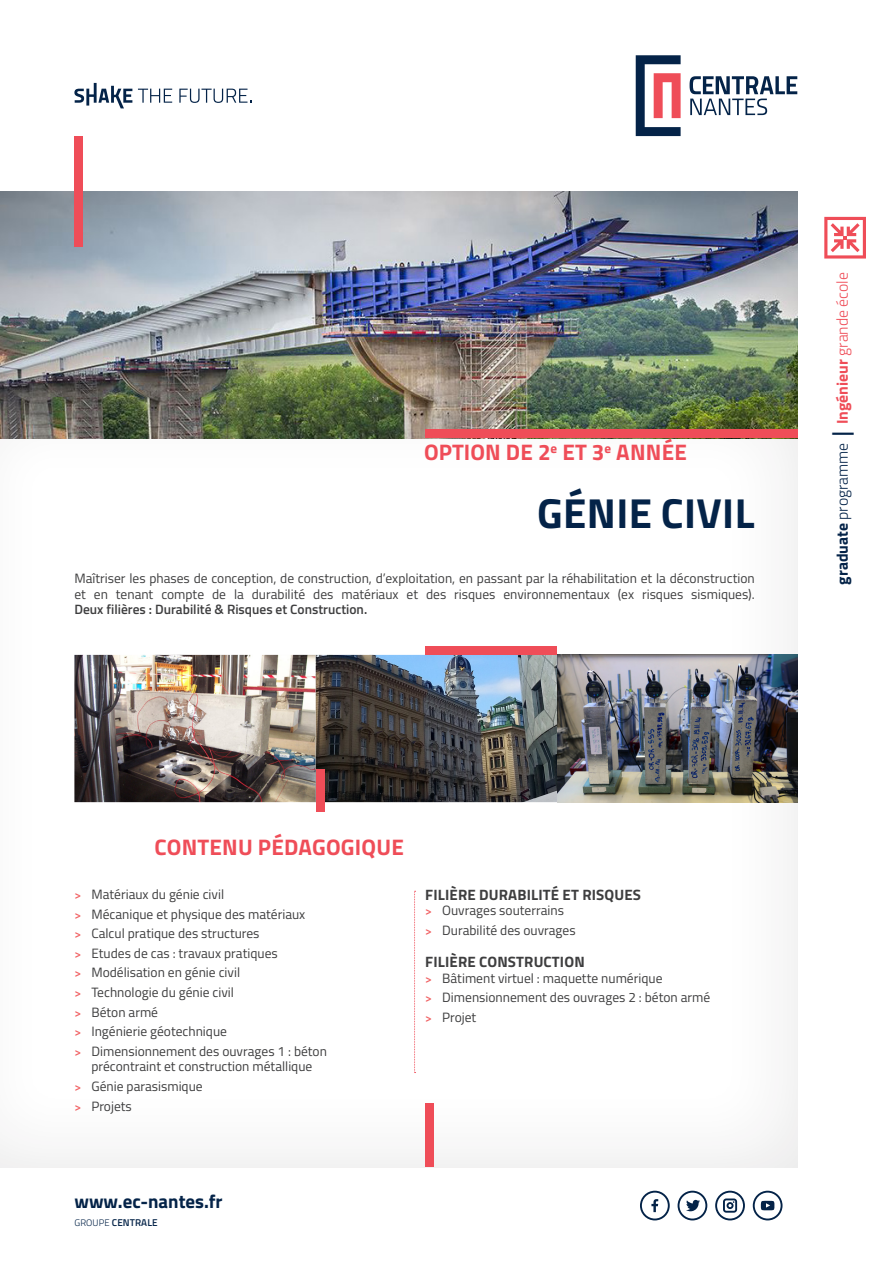
<style>
.page{position:relative;width:893px;height:1263px;background:#fff}
.page>*{position:absolute;margin:0;border:0;box-sizing:border-box;transform-origin:0 0}
.TITRE_OPTION{font:700 42px "Titillium";letter-spacing:.01em;color:#042348}
.Sous_titre_MAJ_ROSE{font:700 22.5px "Titillium";letter-spacing:.01em;color:#ef4d58}
.t1{font:700 18.9px "Titillium";color:#042348}
.t2{font:300 15.75px "Titillium";color:#ef4d58}
.Sous_titre{font:700 15px "Titillium";letter-spacing:.01em;color:#3e3e3f}
.Texte_courant{font:13.5px/15.3px "Titillium";color:#3e3e3f;text-align:justify}
.t3{font:600 9.9px "Titillium";letter-spacing:.01em;color:#042348}
.s1{font-weight:600}
.s2{font-weight:700;color:#042348}
.s3{color:#042348}
.s4{font-weight:700;font-size:31.5px;color:#042348}
.s5{font-weight:700}
.s6{font-weight:600;font-size:12px;color:#f16264}
.s7{font-weight:300;font-size:9.45px}
</style>
<div class="page">
<img style="left:557px;top:655px;width:240px;height:147px">
<img style="left:74px;top:655px;width:483px;height:147px">
<img style="left:0;top:191px;width:797px;height:247px">
<div style="left:425px;top:646px;width:131px;height:9px;background:#ef4d58"></div>
<div style="left:425px;top:429px;width:372px;height:9px;background:#ef4d58"></div>
<div style="left:425px;top:1103px;width:9px;height:64px;background:#ef4d58"></div>
<div style="left:316px;top:770px;width:9px;height:42px;background:#ef4d58"></div>
<svg style="left:690px;top:76px;width:107px;height:39px"></svg>
<svg style="left:636px;top:55px;width:45px;height:81px"></svg>
<svg style="left:640px;top:1191px;width:30px;height:29px"></svg>
<svg style="left:678px;top:1191px;width:29px;height:29px"></svg>
<svg style="left:715px;top:1191px;width:30px;height:29px"></svg>
<svg style="left:753px;top:1191px;width:29px;height:29px"></svg>
<svg style="left:138px;top:89px;width:34px;height:14px"></svg>
<svg style="left:179px;top:89px;width:72px;height:14px"></svg>
<svg style="left:74px;top:83px;width:58px;height:25px"></svg>
<svg style="left:414px;top:891px;width:2px;height:182px"></svg>
<div style="left:74px;top:136px;width:9px;height:111px;background:#ef4d58"></div>
<svg style="left:824px;top:217px;width:42px;height:42px"></svg>
<p class="Sous_titre_MAJ_ROSE" style="left:424px;top:435px;width:264px">OPTION DE 2<sup>e</sup> ET 3<sup>e</sup> ANNÉE</p>
<p class="TITRE_OPTION" style="left:537px;top:481px;width:219px">GÉNIE CIVIL</p>
<p class="Texte_courant" style="left:74px;top:570px;width:682px">Maîtriser les phases de conception, de construction, d’exploitation, en passant par la réhabilitation et la déconstruction et en tenant compte de la durabilité des matériaux et des risques environnementaux (ex risques sismiques).<br><span class="s1">Deux filières : Durabilité &amp; Risques et Construction.</span></p>
<p class="t2" style="left:831px;top:585px;width:314px;rotate:-90deg"><span class="s2">graduate</span> <span class="s3">programme</span> <span class="s4">I</span> <span class="s5">Ingénieur</span> grande école</p>
<p class="Sous_titre_MAJ_ROSE" style="left:154px;top:829px;width:251px">CONTENU PÉDAGOGIQUE</p>
<p class="Texte_courant" style="left:74px;top:886px;width:151px"><span class="s6">&gt;</span> Matériaux du génie civil</p>
<p class="Texte_courant" style="left:74px;top:905px;width:232px"><span class="s6">&gt;</span> Mécanique et physique des matériaux</p>
<p class="Texte_courant" style="left:74px;top:925px;width:187px"><span class="s6">&gt;</span> Calcul pratique des structures</p>
<p class="Texte_courant" style="left:74px;top:945px;width:205px"><span class="s6">&gt;</span> Etudes de cas : travaux pratiques</p>
<p class="Texte_courant" style="left:74px;top:964px;width:167px"><span class="s6">&gt;</span> Modélisation en génie civil</p>
<p class="Texte_courant" style="left:74px;top:984px;width:161px"><span class="s6">&gt;</span> Technologie du génie civil</p>
<p class="Texte_courant" style="left:74px;top:1004px;width:85px"><span class="s6">&gt;</span> Béton armé</p>
<p class="Texte_courant" style="left:74px;top:1023px;width:154px"><span class="s6">&gt;</span> Ingénierie géotechnique</p>
<p class="Texte_courant" style="left:74px;top:1043px;width:254px;text-align:center"><span class="s6">&gt;</span> Dimensionnement des ouvrages 1 : béton précontraint et construction métallique</p>
<p class="Texte_courant" style="left:74px;top:1078px;width:130px"><span class="s6">&gt;</span> Génie parasismique</p>
<p class="Texte_courant" style="left:74px;top:1097px;width:59px"><span class="s6">&gt;</span> Projets</p>
<p class="Sous_titre" style="left:425px;top:883px;width:217px">FILIÈRE DURABILITÉ ET RISQUES</p>
<p class="Texte_courant" style="left:425px;top:902px;width:140px"><span class="s6">&gt;</span> Ouvrages souterrains</p>
<p class="Texte_courant" style="left:425px;top:922px;width:152px"><span class="s6">&gt;</span> Durabilité des ouvrages</p>
<p class="Sous_titre" style="left:425px;top:951px;width:161px">FILIÈRE CONSTRUCTION</p>
<p class="Texte_courant" style="left:425px;top:970px;width:239px"><span class="s6">&gt;</span> Bâtiment virtuel : maquette numérique</p>
<p class="Texte_courant" style="left:425px;top:989px;width:287px"><span class="s6">&gt;</span> Dimensionnement des ouvrages 2 : béton armé</p>
<p class="Texte_courant" style="left:425px;top:1009px;width:53px"><span class="s6">&gt;</span> Projet</p>
<p class="t1" style="left:74px;top:1187px;width:150px">www.ec-nantes.fr</p>
<p class="t3" style="left:74px;top:1215px;width:85px"><span class="s7">GROUPE</span> CENTRALE</p>
</div>
